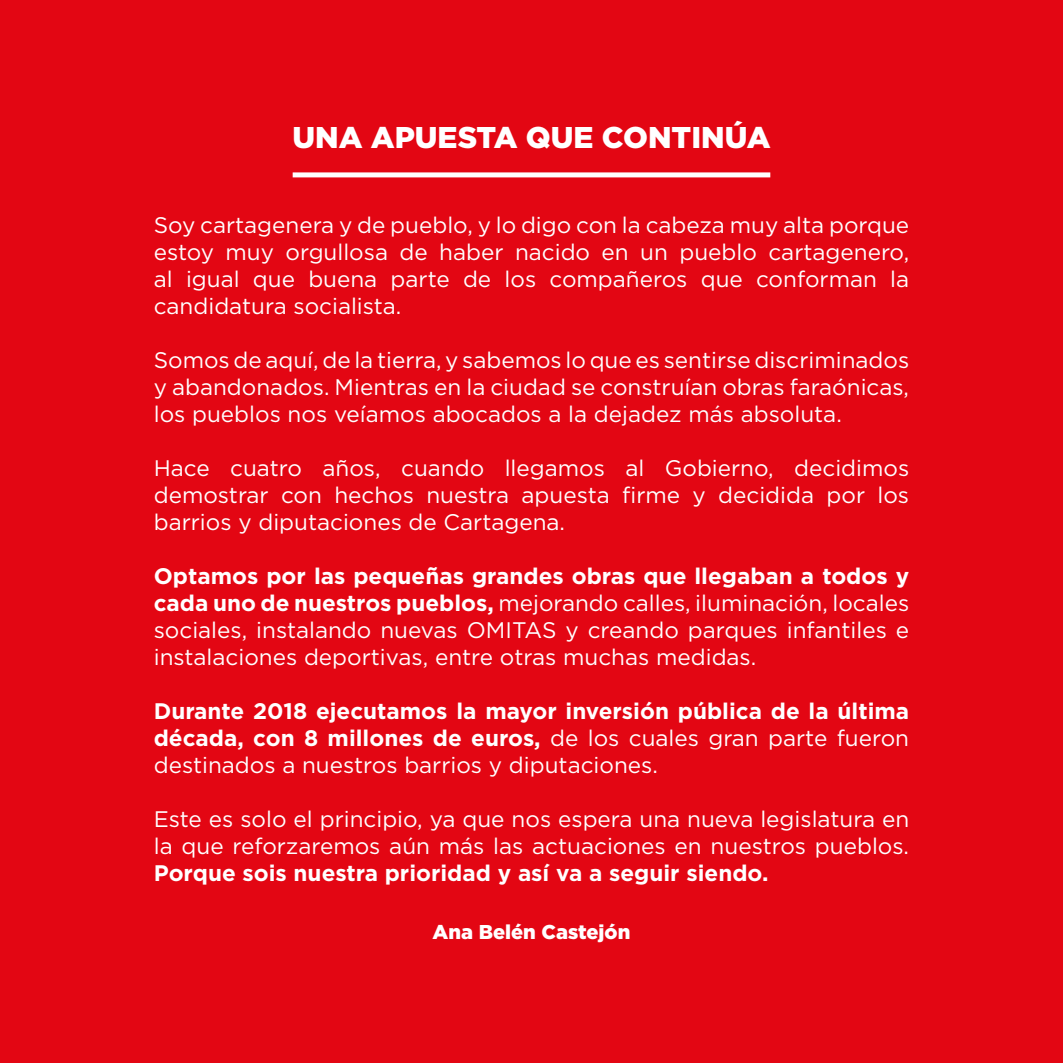
<style>
.page{position:relative;width:1063px;height:1063px;background:#e30613}
.page>*{position:absolute;margin:0;border:0;box-sizing:border-box;transform-origin:0 0}
.t1{font:900 30px "Gotham";color:#fff}
.t2{font:22.5px/27px "Gotham";color:#fff;text-align:justify}
.t3{font:700 22.5px/27px "Gotham";color:#fff;text-align:justify}
.t4{font:900 20px "Gotham";color:#fff}
.s1{font-weight:700}
.s2{font-weight:400}
</style>
<div class="page">
<div style="left:293px;top:172px;width:477px;height:5px;background:#fff"></div>
<p class="t1" style="left:292px;top:117px;width:480px">UNA APUESTA QUE CONTINÚA</p>
<p class="t2" style="left:154px;top:211px;width:757px">Soy cartagenera y de pueblo, y lo digo con la cabeza muy alta porque estoy muy orgullosa de haber nacido en un pueblo cartagenero, al igual que buena parte de los compañeros que conforman la candidatura socialista.</p>
<p class="t2" style="left:154px;top:346px;width:757px">Somos de aquí, de la tierra, y sabemos lo que es sentirse discriminados y abandonados. Mientras en la ciudad se construían obras faraónicas, los pueblos nos veíamos abocados a la dejadez más absoluta.</p>
<p class="t2" style="left:154px;top:454px;width:757px">Hace cuatro años, cuando llegamos al Gobierno, decidimos demostrar con hechos nuestra apuesta firme y decidida por los barrios y diputaciones de Cartagena.</p>
<p class="t2" style="left:154px;top:562px;width:757px"><span class="s1">Optamos por las pequeñas grandes obras que llegaban a todos y cada uno de nuestros pueblos,</span> mejorando calles, iluminación, locales sociales, instalando nuevas OMITAS y creando parques infantiles e instalaciones deportivas, entre otras muchas medidas.</p>
<p class="t3" style="left:154px;top:697px;width:757px">Durante 2018 ejecutamos la mayor inversión pública de la última década, con 8 millones de euros, <span class="s2">de los cuales gran parte fueron destinados a nuestros barrios y diputaciones.</span></p>
<p class="t2" style="left:154px;top:805px;width:757px">Este es solo el principio, ya que nos espera una nueva legislatura en la que reforzaremos aún más las actuaciones en nuestros pueblos.<br><span class="s1">Porque sois nuestra prioridad y así va a seguir siendo.</span></p>
<p class="t4" style="left:433px;top:918px;width:199px">Ana Belén Castejón</p>
</div>
